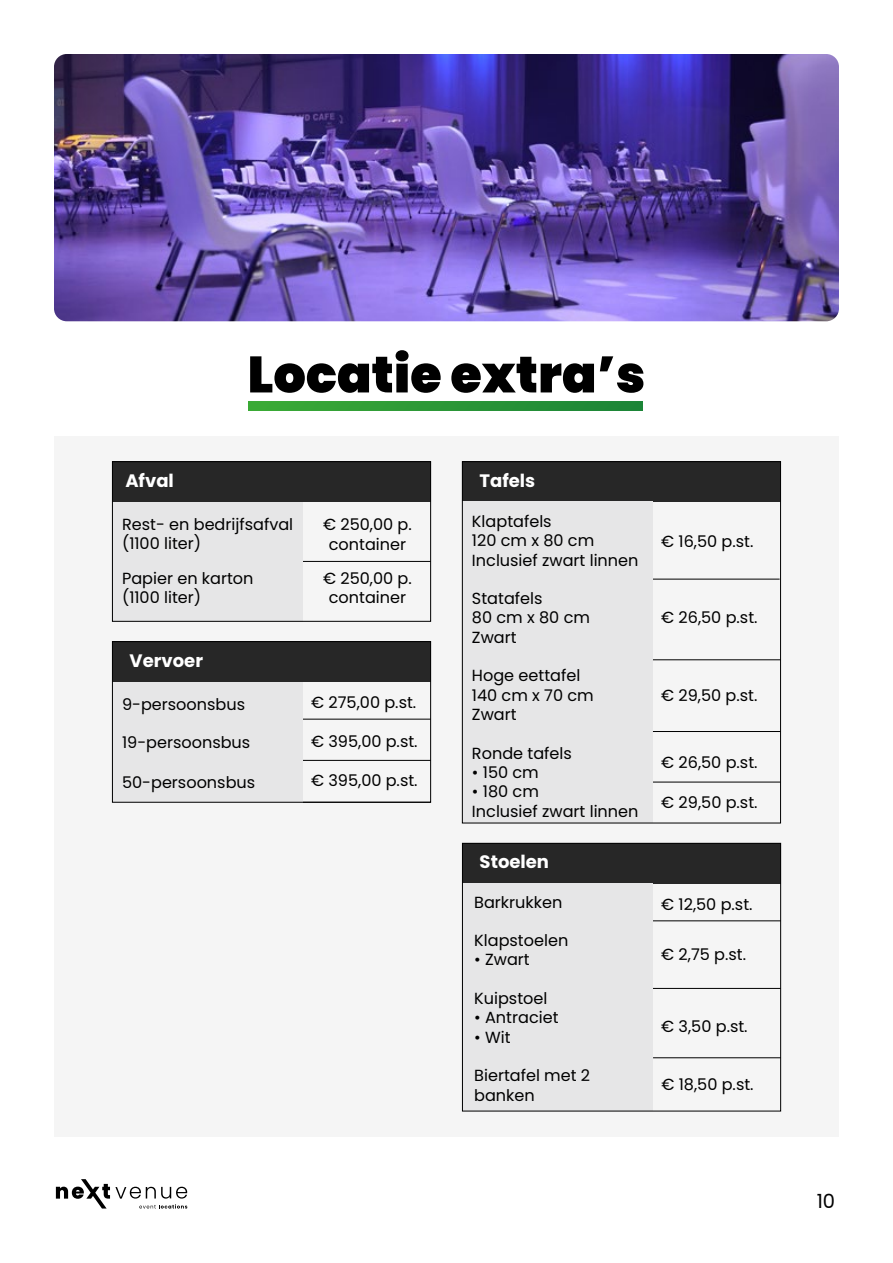
<style>
.page{position:relative;width:893px;height:1263px;background:#fff}
.page>*{position:absolute;margin:0;border:0;box-sizing:border-box;transform-origin:0 0}
.t1{font:900 51px "Poppins";color:#000}
.t2{font:19.5px "Poppins";color:#000}
.t3{font:700 18px "Poppins";color:#fff}
.t4{font:16.05px/19.4px "Poppins";color:#000}
</style>
<div class="page">
<svg style="left:56px;top:1179px;width:131px;height:29px"></svg>
<img style="left:54px;top:54px;width:785px;height:267px">
<div style="left:54px;top:436px;width:785px;height:701px;background:#f5f5f5"></div>
<svg style="left:249px;top:402px;width:394px;height:9px;background:#2b9736"></svg>
<hr style="left:303px;top:719px;width:128px;height:1px;background:#000">
<hr style="left:303px;top:561px;width:128px;height:1px;background:#000">
<hr style="left:303px;top:760px;width:128px;height:1px;background:#000">
<hr style="left:302px;top:802px;width:129px;height:1px;background:#000">
<div style="left:112px;top:641px;width:319px;height:41px;background:#272727"></div>
<div style="left:112px;top:461px;width:319px;height:41px;background:#272727"></div>
<div style="left:112px;top:682px;width:191px;height:120px;background:#e6e6e7"></div>
<div style="left:112px;top:502px;width:191px;height:119px;background:#e6e6e7"></div>
<div style="left:112px;top:641px;width:319px;height:161px;border:1px solid #000"></div>
<div style="left:112px;top:461px;width:319px;height:160px;border:1px solid #000"></div>
<hr style="left:653px;top:920px;width:128px;height:1px;background:#000">
<hr style="left:652px;top:579px;width:128px;height:1px;background:#000">
<hr style="left:653px;top:988px;width:128px;height:1px;background:#000">
<div style="left:462px;top:461px;width:319px;height:41px;background:#272727"></div>
<div style="left:462px;top:843px;width:319px;height:40px;background:#272727"></div>
<div style="left:462px;top:502px;width:191px;height:321px;background:#e6e6e7"></div>
<div style="left:462px;top:883px;width:191px;height:228px;background:#e6e6e7"></div>
<div style="left:462px;top:461px;width:319px;height:362px;border:1px solid #000"></div>
<div style="left:462px;top:843px;width:319px;height:268px;border:1px solid #000"></div>
<hr style="left:653px;top:659px;width:128px;height:1px;background:#000">
<hr style="left:653px;top:731px;width:128px;height:1px;background:#000">
<hr style="left:653px;top:1057px;width:128px;height:1px;background:#000">
<hr style="left:653px;top:782px;width:128px;height:1px;background:#000">
<h1 class="t1" style="left:248px;top:345px;width:399px">Locatie extra’s</h1>
<p class="t3" style="left:125px;top:470px;width:50px">Afval</p>
<p class="t3" style="left:479px;top:470px;width:57px">Tafels</p>
<p class="t4" style="left:122px;top:515px;width:173px">Rest- en bedrijfsafval (1100 liter)</p>
<p class="t4" style="left:323px;top:515px;width:90px;text-align:center">€ 250,00 p. container</p>
<p class="t4" style="left:122px;top:569px;width:133px">Papier en karton (1100 liter)</p>
<p class="t4" style="left:323px;top:569px;width:90px;text-align:center">€ 250,00 p. container</p>
<p class="t3" style="left:130px;top:650px;width:75px">Vervoer</p>
<p class="t4" style="left:122px;top:695px;width:125px">9-persoonsbus</p>
<p class="t4" style="left:311px;top:693px;width:107px">€ 275,00 p.st.</p>
<p class="t4" style="left:122px;top:733px;width:130px">19-persoonsbus</p>
<p class="t4" style="left:311px;top:731px;width:108px">€ 395,00 p.st.</p>
<p class="t4" style="left:122px;top:773px;width:135px">50-persoonsbus</p>
<p class="t4" style="left:311px;top:771px;width:108px">€ 395,00 p.st.</p>
<p class="t4" style="left:472px;top:512px;width:168px">Klaptafels<br>120 cm x 80 cm<br>Inclusief zwart linnen</p>
<p class="t4" style="left:472px;top:589px;width:120px">Statafels<br>80 cm x 80 cm<br>Zwart</p>
<p class="t4" style="left:472px;top:666px;width:123px">Hoge eettafel<br>140 cm x 70 cm<br>Zwart</p>
<p class="t4" style="left:472px;top:743px;width:101px">Ronde tafels</p>
<p class="t4" style="left:472px;top:763px;width:68px">• 150 cm</p>
<p class="t4" style="left:472px;top:782px;width:168px">• 180 cm<br>Inclusief zwart linnen</p>
<p class="t4" style="left:661px;top:531px;width:94px">€ 16,50 p.st.</p>
<p class="t4" style="left:661px;top:608px;width:98px">€ 26,50 p.st.</p>
<p class="t4" style="left:661px;top:686px;width:98px">€ 29,50 p.st.</p>
<p class="t4" style="left:661px;top:753px;width:98px">€ 26,50 p.st.</p>
<p class="t4" style="left:661px;top:793px;width:98px">€ 29,50 p.st.</p>
<p class="t3" style="left:480px;top:852px;width:71px">Stoelen</p>
<p class="t4" style="left:474px;top:892px;width:90px">Barkrukken</p>
<p class="t4" style="left:474px;top:931px;width:96px">Klapstoelen</p>
<p class="t4" style="left:474px;top:950px;width:57px">• Zwart</p>
<p class="t4" style="left:474px;top:989px;width:75px">Kuipstoel</p>
<p class="t4" style="left:474px;top:1008px;width:86px">• Antraciet</p>
<p class="t4" style="left:474px;top:1027px;width:38px">• Wit</p>
<p class="t4" style="left:474px;top:1066px;width:117px">Biertafel met 2 banken</p>
<p class="t4" style="left:661px;top:895px;width:93px">€ 12,50 p.st.</p>
<p class="t4" style="left:661px;top:944px;width:86px">€ 2,75 p.st.</p>
<p class="t4" style="left:661px;top:1017px;width:88px">€ 3,50 p.st.</p>
<p class="t4" style="left:661px;top:1074px;width:94px">€ 18,50 p.st.</p>
<p class="t2" style="left:817px;top:1189px;width:20px">10</p>
</div>
